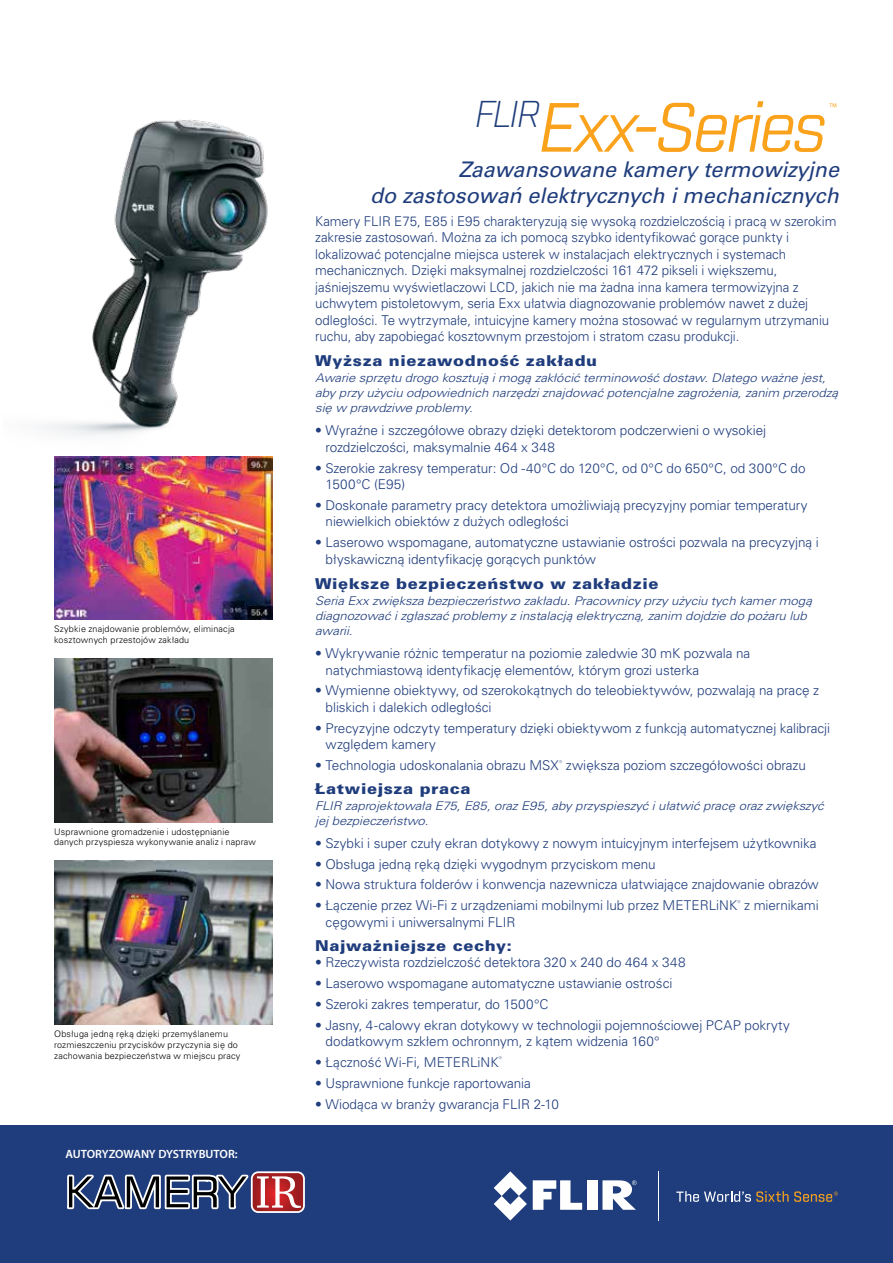
<style>
.page{position:relative;width:893px;height:1263px;background:#fff}
.page>*{position:absolute;margin:0;border:0;box-sizing:border-box;transform-origin:0 0}
.t1{font:italic 67.5px "Industry";letter-spacing:-.04em;color:#faa21b}
.t2{font:italic 21.45px/25.8px "Univers LTCYR 55";letter-spacing:-.005em;color:#1f3d7c;text-align:right}
.t3{font:900 15px "Univers LTCYR 75";letter-spacing:.035em;color:#1f3d7c;scale:1.1 1}
.t4{font:300 13.5px/16.5px "Univers LTCYR 45";letter-spacing:-.005em;color:#1f3d7c}
.t5{font:italic 300 12px/15px "Univers LTCYR 45";letter-spacing:-.005em;color:#1f3d7c;scale:1.1 1}
.t6{font:600 12px "Myriad Pro";letter-spacing:-.015em;color:#fff}
.t7{font:10.5px "Univers LT Std";color:#faa21b}
.t8{font:300 9px/10.8px "Univers LTCYR 45";letter-spacing:.02em;color:#000}
</style>
<div class="page">
<img style="left:54px;top:861px;width:218px;height:163px">
<img style="left:54px;top:658px;width:218px;height:164px">
<img style="left:54px;top:456px;width:218px;height:164px">
<img style="left:41px;top:120px;width:227px;height:316px">
<div style="left:0;top:1126px;width:893px;height:137px;background:#1f3d7c"></div>
<svg style="left:533px;top:1180px;width:49px;height:30px"></svg>
<div style="left:587px;top:1180px;width:10px;height:30px;background:#fff"></div>
<svg style="left:494px;top:1171px;width:33px;height:49px"></svg>
<svg style="left:602px;top:1180px;width:35px;height:30px"></svg>
<hr style="left:658px;top:1171px;width:1px;height:49px;background:#fff">
<svg style="left:676px;top:1191px;width:162px;height:11px"></svg>
<div style="left:251px;top:1171px;width:54px;height:42px;border:4px solid #fff;border-radius:6px"></div>
<svg style="left:67px;top:1171px;width:236px;height:42px"></svg>
<p class="t8" style="left:54px;top:623px;width:182px">Szybkie znajdowanie problemów, eliminacja kosztownych przestojów zakładu</p>
<p class="t8" style="left:54px;top:826px;width:203px">Usprawnione gromadzenie i udostępnianie danych przyspiesza wykonywanie analiz i napraw</p>
<p class="t8" style="left:54px;top:1028px;width:188px">Obsługa jedną ręką dzięki przemyślanemu rozmieszczeniu przycisków przyczynia się do zachowania bezpieczeństwa w miejscu pracy</p>
<p class="t6" style="left:65px;top:1147px;width:174px">AUTORYZOWANY DYSTRYBUTOR:</p>
<h1 class="t1" style="left:475px;top:87px;width:354px"><sup>FLIR</sup>Exx-Series</h1>
<p class="t7" style="left:828px;top:101px;width:12px">™</p>
<h2 class="t2" style="left:370px;top:156px;width:470px">Zaawansowane kamery termowizyjne<br>do zastosowań elektrycznych i mechanicznych</h2>
<p class="t4" style="left:315px;top:213px;width:523px">Kamery FLIR E75, E85 i E95 charakteryzują się wysoką rozdzielczością i pracą w szerokim zakresie zastosowań. Można za ich pomocą szybko identyfikować gorące punkty i lokalizować potencjalne miejsca usterek w instalacjach elektrycznych i systemach mechanicznych. Dzięki maksymalnej rozdzielczości 161 472 pikseli i większemu, jaśniejszemu wyświetlaczowi LCD, jakich nie ma żadna inna kamera termowizyjna z uchwytem pistoletowym, seria Exx ułatwia diagnozowanie problemów nawet z dużej odległości. Te wytrzymałe, intuicyjne kamery można stosować w regularnym utrzymaniu ruchu, aby zapobiegać kosztownym przestojom i stratom czasu produkcji.</p>
<p class="t3" style="left:315px;top:350px;width:258px">Wyższa niezawodność zakładu</p>
<p class="t5" style="left:315px;top:370px;width:477px">Awarie sprzętu drogo kosztują i mogą zakłócić terminowość dostaw. Dlatego ważne jest, aby przy użyciu odpowiednich narzędzi znajdować potencjalne zagrożenia, zanim przerodzą się w prawdziwe problemy.</p>
<p class="t4" style="left:326px;top:422px;width:442px;text-indent:-11px">• Wyraźne i szczegółowe obrazy dzięki detektorom podczerwieni o wysokiej rozdzielczości, maksymalnie 464 x 348</p>
<p class="t4" style="left:326px;top:459px;width:481px;text-indent:-11px">• Szerokie zakresy temperatur: Od -40°C do 120°C, od 0°C do 650°C, od 300°C do<br>1500°C (E95)</p>
<p class="t4" style="left:326px;top:496px;width:483px;text-indent:-11px">• Doskonałe parametry pracy detektora umożliwiają precyzyjny pomiar temperatury niewielkich obiektów z dużych odległości</p>
<p class="t4" style="left:326px;top:534px;width:495px;text-indent:-11px">• Laserowo wspomagane, automatyczne ustawianie ostrości pozwala na precyzyjną i błyskawiczną identyfikację gorących punktów</p>
<p class="t3" style="left:315px;top:573px;width:314px">Większe bezpieczeństwo w zakładzie</p>
<p class="t5" style="left:315px;top:593px;width:453px">Seria Exx zwiększa bezpieczeństwo zakładu. Pracownicy przy użyciu tych kamer mogą diagnozować i zgłaszać problemy z instalacją elektryczną, zanim dojdzie do pożaru lub awarii.</p>
<p class="t4" style="left:326px;top:645px;width:426px;text-indent:-11px">• Wykrywanie różnic temperatur na poziomie zaledwie 30 mK pozwala na natychmiastową identyfikację elementów, którym grozi usterka</p>
<p class="t4" style="left:326px;top:682px;width:495px;text-indent:-11px">• Wymienne obiektywy, od szerokokątnych do teleobiektywów, pozwalają na pracę z bliskich i dalekich odległości</p>
<p class="t4" style="left:326px;top:719px;width:506px;text-indent:-11px">• Precyzyjne odczyty temperatury dzięki obiektywom z funkcją automatycznej kalibracji względem kamery</p>
<p class="t4" style="left:315px;top:757px;width:492px">• Technologia udoskonalania obrazu MSX<sup>®</sup> zwiększa poziom szczegółowości obrazu</p>
<p class="t3" style="left:315px;top:778px;width:143px">Łatwiejsza praca</p>
<p class="t5" style="left:315px;top:798px;width:464px">FLIR zaprojektowała E75, E85, oraz E95, aby przyspieszyć i ułatwić pracę oraz zwiększyć jej bezpieczeństwo.</p>
<p class="t4" style="left:315px;top:834px;width:503px">• Szybki i super czuły ekran dotykowy z nowym intuicyjnym interfejsem użytkownika</p>
<p class="t4" style="left:315px;top:855px;width:342px">• Obsługa jedną ręką dzięki wygodnym przyciskom menu</p>
<p class="t4" style="left:315px;top:876px;width:505px">• Nowa struktura folderów i konwencja nazewnicza ułatwiające znajdowanie obrazów</p>
<p class="t4" style="left:326px;top:897px;width:495px;text-indent:-10px">• Łączenie przez Wi-Fi z urządzeniami mobilnymi lub przez METERLiNK<sup>®</sup> z miernikami cęgowymi i uniwersalnymi FLIR</p>
<p class="t3" style="left:315px;top:935px;width:181px">Najważniejsze cechy:</p>
<p class="t4" style="left:315px;top:954px;width:372px">• Rzeczywista rozdzielczość detektora 320 x 240 do 464 x 348</p>
<p class="t4" style="left:315px;top:974px;width:359px">• Laserowo wspomagane automatyczne ustawianie ostrości</p>
<p class="t4" style="left:315px;top:995px;width:235px">• Szeroki zakres temperatur, do 1500°C</p>
<p class="t4" style="left:326px;top:1016px;width:466px;text-indent:-11px">• Jasny, 4-calowy ekran dotykowy w technologii pojemnościowej PCAP pokryty dodatkowym szkłem ochronnym, z kątem widzenia 160°</p>
<p class="t4" style="left:315px;top:1053px;width:188px">• Łączność Wi-Fi, METERLiNK<sup>®</sup></p>
<p class="t4" style="left:315px;top:1074px;width:217px">• Usprawnione funkcje raportowania</p>
<p class="t4" style="left:315px;top:1095px;width:245px">• Wiodąca w branży gwarancja FLIR 2-10</p>
</div>
